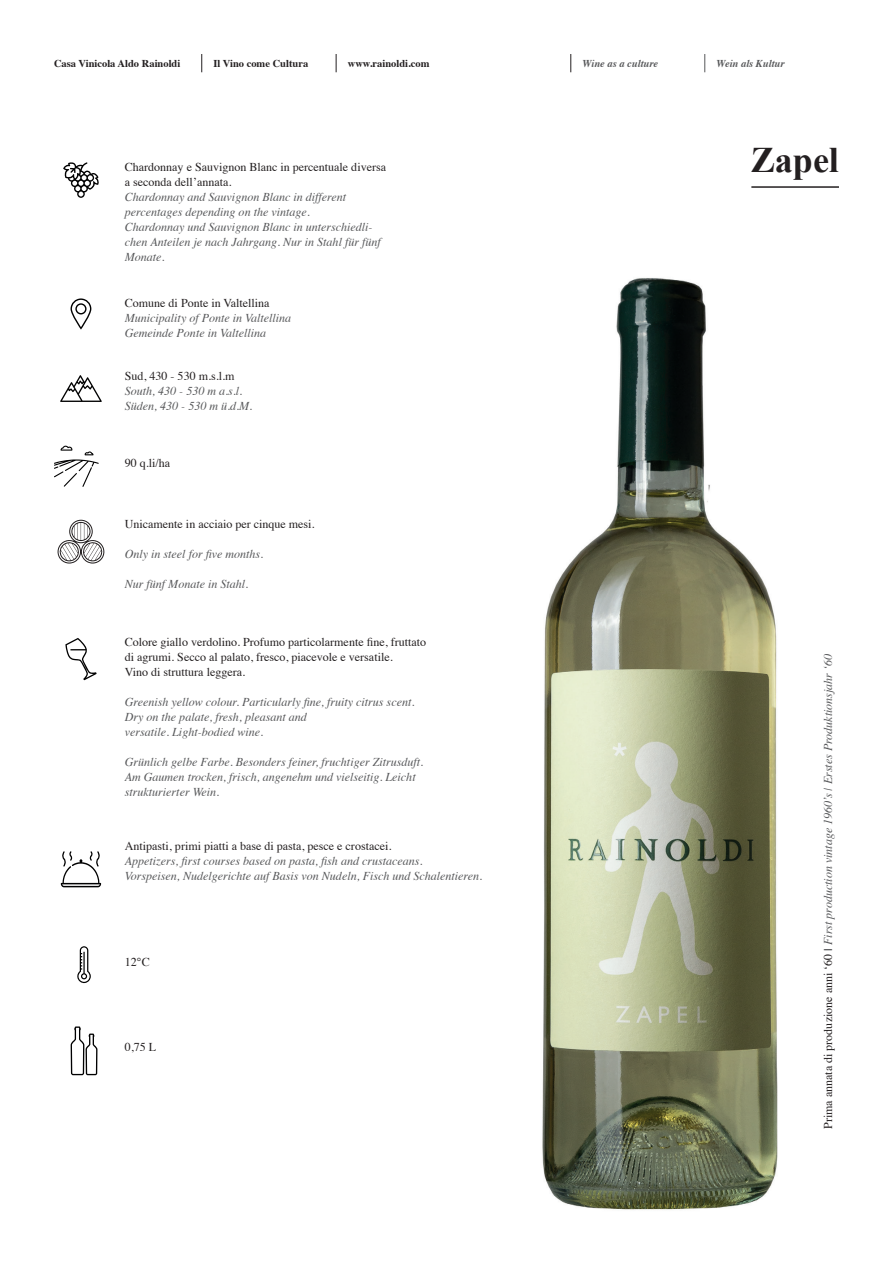
<style>
.page{position:relative;width:893px;height:1263px;background:#fff}
.page>*{position:absolute;margin:0;border:0;box-sizing:border-box;transform-origin:0 0}
.t1{font:700 36px "Times New Roman";color:#231f20}
.t2{font:italic 12px/15px "Times";color:#57585a}
.t3{font:12px/15px "Times";color:#231f20}
.t4{font:700 10.5px "Times";color:#231f20}
.t5{font:italic 700 10.5px "Times";color:#57585a}
.s1{font-style:normal;color:#231f20}
.s2{font-weight:700;font-style:normal}
</style>
<div class="page">
<svg style="left:201px;top:54px;width:1px;height:18px"></svg>
<svg style="left:336px;top:54px;width:1px;height:18px"></svg>
<svg style="left:704px;top:54px;width:1px;height:18px"></svg>
<svg style="left:570px;top:54px;width:1px;height:18px"></svg>
<hr style="left:751px;top:186px;width:88px;height:2px;background:#231f20">
<img style="left:542px;top:278px;width:236px;height:932px">
<svg style="left:70px;top:298px;width:22px;height:32px"></svg>
<svg style="left:60px;top:375px;width:42px;height:27px"></svg>
<svg style="left:57px;top:520px;width:48px;height:44px"></svg>
<svg style="left:61px;top:851px;width:40px;height:36px"></svg>
<svg style="left:71px;top:1026px;width:26px;height:49px"></svg>
<svg style="left:65px;top:638px;width:32px;height:42px"></svg>
<svg style="left:63px;top:162px;width:36px;height:36px"></svg>
<svg style="left:54px;top:446px;width:45px;height:41px"></svg>
<svg style="left:77px;top:946px;width:14px;height:37px"></svg>
<p class="t4" style="left:54px;top:53px;width:128px">Casa Vinicola Aldo Rainoldi</p>
<p class="t4" style="left:213px;top:53px;width:96px">Il Vino come Cultura</p>
<p class="t4" style="left:348px;top:53px;width:83px">www.rainoldi.com</p>
<p class="t5" style="left:582px;top:54px;width:77px">Wine as a culture</p>
<p class="t5" style="left:716px;top:54px;width:70px">Wein als Kultur</p>
<p class="t3" style="left:125px;top:158px;width:263px">Chardonnay e Sauvignon Blanc in percentuale diversa a seconda dell’annata.</p>
<p class="t2" style="left:125px;top:189px;width:257px">Chardonnay and Sauvignon Blanc in different percentages depending on the vintage.<br>Chardonnay und Sauvignon Blanc in unterschiedli&shy;chen Anteilen je nach Jahrgang. Nur in Stahl für fünf Monate.</p>
<p class="t3" style="left:125px;top:294px;width:146px">Comune di Ponte in Valtellina</p>
<p class="t2" style="left:125px;top:310px;width:168px">Municipality of Ponte in Valtellina<br>Gemeinde Ponte in Valtellina</p>
<p class="t3" style="left:125px;top:368px;width:111px">Sud, 430 - 530 m.s.l.m</p>
<p class="t2" style="left:125px;top:383px;width:129px">South, 430 - 530 m a.s.l.<br>Süden, 430 - 530 m ü.d.M.</p>
<p class="t3" style="left:125px;top:455px;width:47px">90 q.li/ha</p>
<p class="t3" style="left:125px;top:516px;width:191px">Unicamente in acciaio per cinque mesi.</p>
<p class="t2" style="left:125px;top:546px;width:140px">Only in steel for five months.</p>
<p class="t2" style="left:125px;top:576px;width:125px">Nur fünf Monate in Stahl.</p>
<p class="t3" style="left:125px;top:634px;width:303px">Colore giallo verdolino. Profumo particolarmente fine, fruttato di agrumi. Secco al palato, fresco, piacevole e versatile.<br>Vino di struttura leggera.</p>
<p class="t2" style="left:125px;top:694px;width:291px">Greenish yellow colour. Particularly fine, fruity citrus scent.<br>Dry on the palate, fresh, pleasant and<br>versatile. Light-bodied wine.</p>
<p class="t2" style="left:125px;top:754px;width:300px">Grünlich gelbe Farbe. Besonders feiner, fruchtiger Zitrusduft.<br>Am Gaumen trocken, frisch, angenehm und vielseitig. Leicht strukturierter Wein.</p>
<p class="t3" style="left:125px;top:838px;width:268px">Antipasti, primi piatti a base di pasta, pesce e crostacei.</p>
<p class="t2" style="left:125px;top:853px;width:359px">Appetizers, first courses based on pasta, fish and crustaceans.<br>Vorspeisen, Nudelgerichte auf Basis von Nudeln, Fisch und Schalentieren.</p>
<p class="t3" style="left:125px;top:953px;width:26px">12°C</p>
<p class="t3" style="left:125px;top:1039px;width:33px">0,75 L</p>
<h1 class="t1" style="left:751px;top:135px;width:90px">Zapel</h1>
<p class="t2" style="left:820px;top:1129px;width:477px;rotate:-90deg"><span class="s1">Prima annata di produzione anni ‘60</span> <span class="s2">|</span> First production vintage 1960’s | Erstes Produktionsjahr ‘60</p>
</div>
